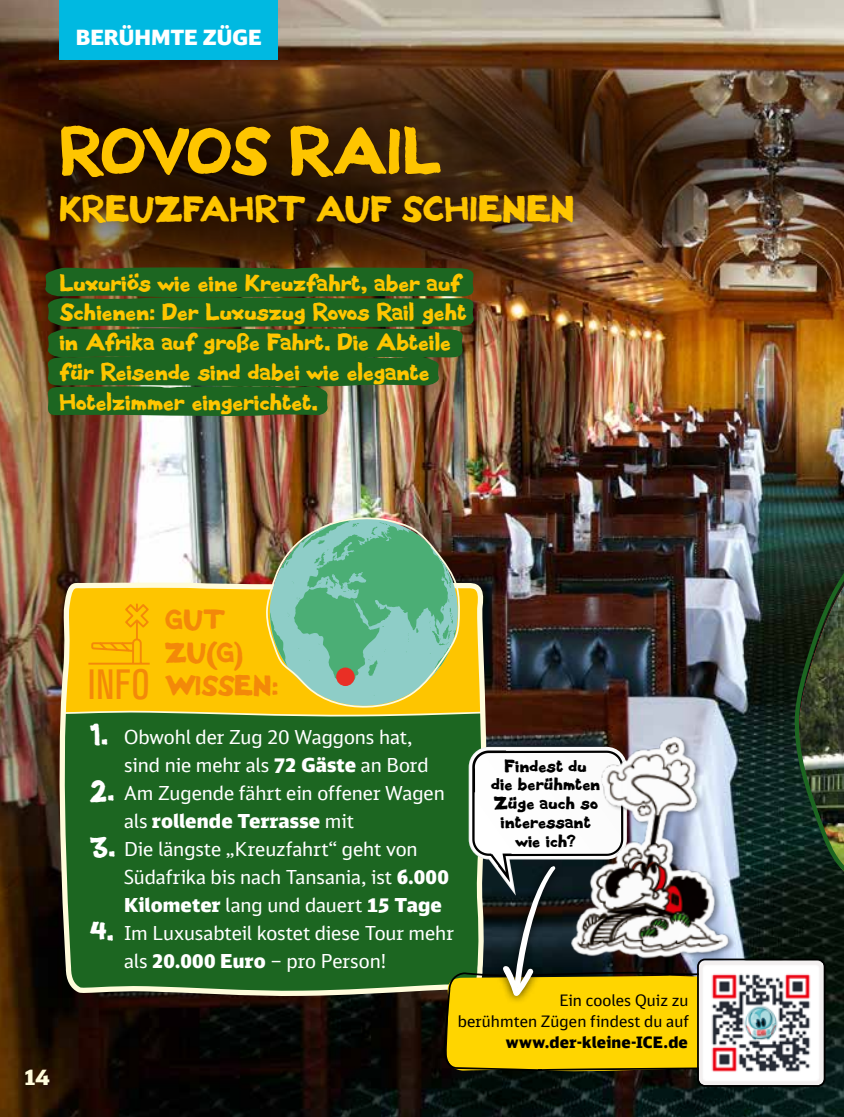
<style>
.page{position:relative;width:844px;height:1117px;background:#fff}
.page>*{position:absolute;margin:0;border:0;box-sizing:border-box;transform-origin:0 0}
.t1{font:57.75px "Black Metal Sans";letter-spacing:-.025em;color:#fec500}
.t2{font:condensed 42px "Akzidenz Grotesk BE";color:#f38909}
.t3{font:31.5px "Black Metal Sans";letter-spacing:-.02em;color:#fec500}
.t4{font:24.5px/33.2px "Black Metal Sans";letter-spacing:-.015em;color:#f38909}
.t5{font:21px/29.8px "Black Metal Sans";letter-spacing:-.01em;color:#fec500}
.t6{font:900 21px "DB Head Alternate";color:#fff}
.t7{font:900 21px "DB Head";color:#fffcdb}
.t8{font:19.25px/28px "DB Head Alternate";letter-spacing:-.005em;color:#fff}
.t9{font:15.75px/18.9px "Black Metal Sans";letter-spacing:.005em;color:#000;text-align:center}
.t10{font:15.75px/21px "DB Head Alternate";letter-spacing:.005em;color:#000;text-align:right}
.t11{font:900 15.75px "DB Head Alternate";letter-spacing:.015em;color:#000}
.s1{font-family:"Black Metal Sans";font-size:24.5px}
.s2{font-weight:900}
</style>
<div class="page">
<img style="left:0;top:0;width:843px;height:1116px">
<svg style="left:51px;top:579px;width:437px;height:429px;background:#4c7623"></svg>
<svg style="left:264px;top:514px;width:196px;height:194px;background:#85b381"></svg>
<div style="left:336px;top:667px;width:18px;height:19px;background:#e92f25;border-radius:50%"></div>
<img style="left:0;top:33px;width:816px;height:272px">
<img style="left:789px;top:451px;width:54px;height:538px">
<img style="left:698px;top:961px;width:124px;height:123px">
<div style="left:697px;top:958px;width:128px;height:128px;border:2px solid #000;border-radius:7px"></div>
<img style="left:44px;top:266px;width:431px;height:151px">
<svg style="left:86px;top:601px;width:65px;height:64px;background:#fcbb01"></svg>
<img style="left:535px;top:722px;width:225px;height:24px">
<img style="left:442px;top:746px;width:318px;height:326px">
<div style="left:60px;top:0;width:218px;height:60px;background:#00b9e1"></div>
<p class="t6" style="left:76px;top:23px;width:187px">BERÜHMTE ZÜGE</p>
<h1 class="t1" style="left:60px;top:107px;width:385px">ROVOS RAIL</h1>
<h3 class="t3" style="left:60px;top:185px;width:516px">KREUZFAHRT AUF SCHIENEN</h3>
<p class="t5" style="left:59px;top:268px;width:408px">Luxuriös wie eine Kreuzfahrt, aber auf Schienen: Der Luxuszug Rovos Rail geht in Afrika auf große Fahrt. Die Abteile für Reisende sind dabei wie elegante Hotelzimmer eingerichtet.</p>
<p class="t7" style="left:25px;top:1063px;width:26px">14</p>
<h2 class="t2" style="left:88px;top:661px;width:64px">INFO</h2>
<p class="t4" style="left:165px;top:603px;width:115px">GUT<br>ZU(G)<br>WISSEN:</p>
<p class="t8" style="left:124px;top:722px;width:306px;text-indent:-35px"><span class="s1">1.</span> Obwohl der Zug 20 Waggons hat, sind nie mehr als <span class="s2">72 Gäste</span> an Bord</p>
<p class="t8" style="left:124px;top:778px;width:322px;text-indent:-35px"><span class="s1">2.</span> Am Zugende fährt ein offener Wagen als <span class="s2">rollende Terrasse</span> mit</p>
<p class="t8" style="left:124px;top:834px;width:326px;text-indent:-35px"><span class="s1">3.</span> Die längste „Kreuzfahrt“ geht von<br>Südafrika bis nach Tansania, ist <span class="s2">6.000<br>Kilometer</span> lang und dauert <span class="s2">15 Tage</span></p>
<p class="t8" style="left:124px;top:918px;width:331px;text-indent:-35px"><span class="s1">4.</span> Im Luxusabteil kostet diese Tour mehr als <span class="s2">20.000 Euro</span> – pro Person!</p>
<p class="t9" style="left:491px;top:756px;width:111px">Findest du<br>die berühmten<br>Züge auch so interessant wie ich?</p>
<p class="t10" style="left:457px;top:989px;width:232px">Ein cooles Quiz zu<br>berühmten Zügen findest du auf</p>
<p class="t11" style="left:505px;top:1032px;width:183px">www.der-kleine-ICE.de</p>
</div>
